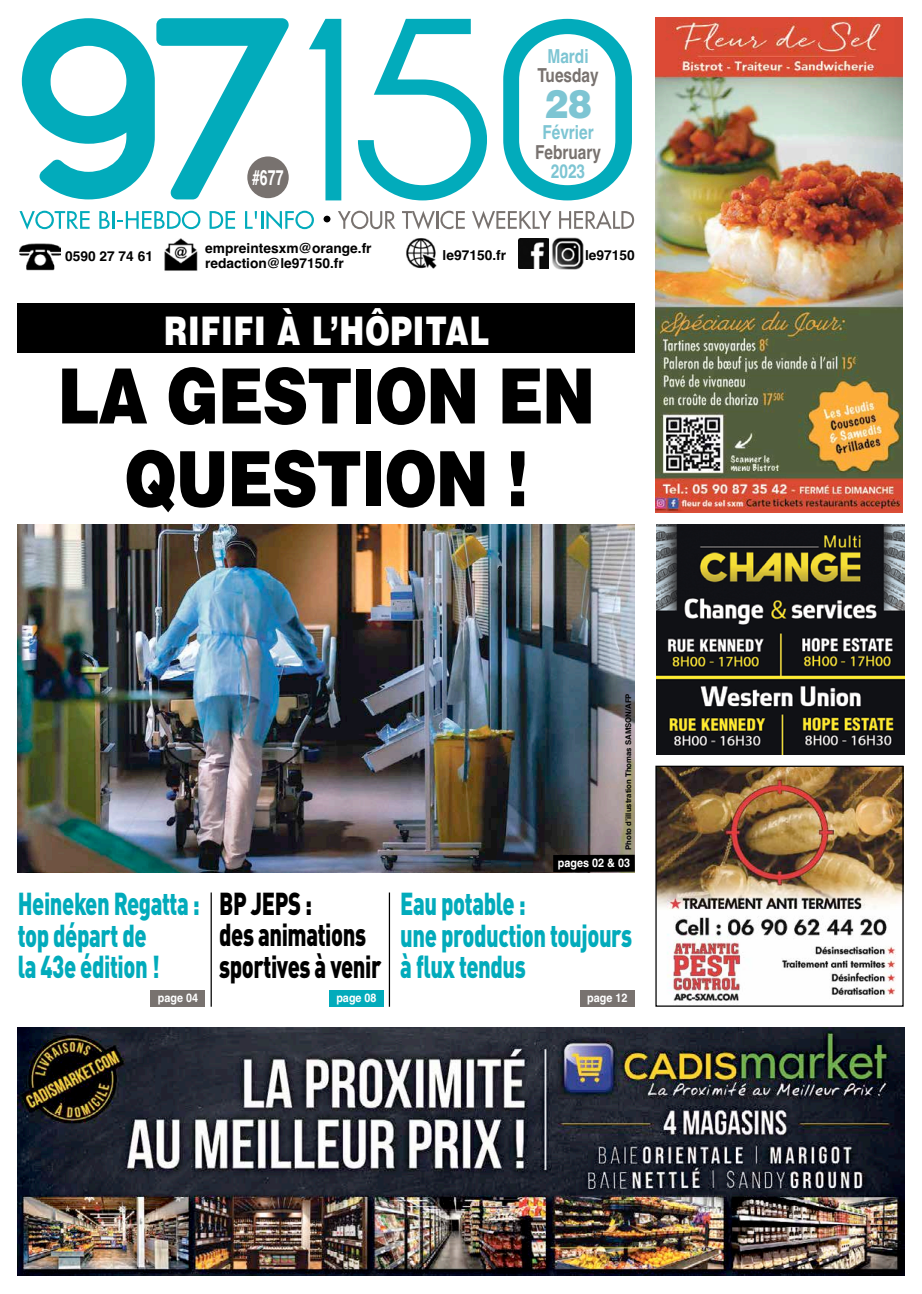
<style>
.page{position:relative;width:922px;height:1294px;background:#fff}
.page>*{position:absolute;margin:0;border:0;box-sizing:border-box;transform-origin:0 0}
.t1{font:900 76.25px/82.6px "Helvetica";letter-spacing:-.02em;color:#000;text-align:center;scale:.83 1}
.t2{font:900 39.5px "Helvetica";letter-spacing:.025em;color:#fff;scale:.76 1}
.t3{font:900 39.25px "Helvetica";color:#7dc5d3;scale:.9 1}
.t4{font:900 31.38px/31.4px "DIN Pro";letter-spacing:-.02em;color:#02abbb;scale:.7 1}
.t5{font:900 31.38px/31.4px "DIN Pro";letter-spacing:-.02em;color:#000;scale:.7 1}
.t6{font:700 21.12px "Helvetica";color:#fff;scale:.67 1}
.t7{font:700 19.25px "Helvetica";color:#7dc5d3;scale:.8 1}
.t8{font:700 19.25px "Helvetica";color:#78726f;scale:.8 1}
.t9{font:700 13.75px/15px "Helvetica";color:#000}
.t10{font:700 11.88px "Helvetica";color:#fff;scale:.91 1}
.t11{font:700 7.75px "Helvetica";color:#000}
</style>
<div class="page">
<svg style="left:22px;top:18px;width:267px;height:181px"></svg>
<svg style="left:309px;top:19px;width:32px;height:181px"></svg>
<svg style="left:358px;top:19px;width:129px;height:181px"></svg>
<svg style="left:503px;top:19px;width:128px;height:181px"></svg>
<div style="left:247px;top:156px;width:41px;height:42px;background:#78726f;border-radius:50%"></div>
<div style="left:323px;top:216px;width:7px;height:6px;background:#000;border-radius:50%"></div>
<svg style="left:19px;top:211px;width:71px;height:19px"></svg>
<svg style="left:99px;top:211px;width:101px;height:18px"></svg>
<svg style="left:209px;top:211px;width:26px;height:18px"></svg>
<svg style="left:245px;top:210px;width:69px;height:19px"></svg>
<svg style="left:338px;top:211px;width:57px;height:18px"></svg>
<svg style="left:402px;top:211px;width:62px;height:18px"></svg>
<svg style="left:472px;top:211px;width:79px;height:18px"></svg>
<svg style="left:559px;top:210px;width:75px;height:19px"></svg>
<img style="left:20px;top:243px;width:40px;height:28px">
<img style="left:406px;top:238px;width:31px;height:31px">
<img style="left:518px;top:238px;width:66px;height:31px">
<img style="left:164px;top:239px;width:34px;height:32px">
<img style="left:18px;top:1027px;width:886px;height:248px">
<img style="left:657px;top:767px;width:244px;height:234px">
<div style="left:655px;top:765px;width:248px;height:241px;border:1px solid #000"></div>
<img style="left:18px;top:525px;width:616px;height:347px">
<div style="left:18px;top:303px;width:616px;height:49px;background:#000"></div>
<hr style="left:210px;top:892px;width:2px;height:114px;background:#000">
<hr style="left:389px;top:892px;width:1px;height:114px;background:#000">
<div style="left:329px;top:989px;width:55px;height:17px;background:#02abbb"></div>
<div style="left:579px;top:989px;width:55px;height:17px;background:#78726f"></div>
<div style="left:150px;top:989px;width:55px;height:17px;background:#78726f"></div>
<img style="left:655px;top:18px;width:247px;height:495px">
<div style="left:553px;top:854px;width:81px;height:18px;background:#000"></div>
<img style="left:656px;top:524px;width:248px;height:230px">
<p class="t6" style="left:252px;top:160px;width:48px">#677</p>
<p class="t7" style="left:547px;top:40px;width:53px">Mardi</p>
<p class="t8" style="left:537px;top:60px;width:78px">Tuesday</p>
<p class="t7" style="left:542px;top:117px;width:66px">Février</p>
<p class="t8" style="left:535px;top:137px;width:84px">February</p>
<p class="t7" style="left:550px;top:156px;width:44px">2023</p>
<p class="t3" style="left:544px;top:78px;width:54px">28</p>
<p class="t9" style="left:65px;top:248px;width:89px">0590 27 74 61</p>
<p class="t9" style="left:205px;top:241px;width:168px">empreintesxm@orange.fr redaction@le97150.fr</p>
<p class="t9" style="left:442px;top:247px;width:65px">le97150.fr</p>
<p class="t9" style="left:585px;top:248px;width:51px">le97150</p>
<p class="t2" style="left:164px;top:305px;width:429px">RIFIFI À L’HÔPITAL</p>
<h1 class="t1" style="left:57px;top:353px;width:649px">LA GESTION EN<br>QUESTION !</h1>
<p class="t11" style="left:622px;top:849px;width:158px;rotate:-90deg">Photo d’illustration Thomas SAMSON/AFP</p>
<p class="t4" style="left:18px;top:884px;width:261px">Heineken Regatta : top départ de<br>la 43e édition !</p>
<p class="t10" style="left:557px;top:853px;width:81px">pages 02 &amp; 03</p>
<p class="t5" style="left:219px;top:883px;width:233px">BP JEPS :<br>des animations sportives à venir</p>
<p class="t4" style="left:400px;top:884px;width:332px">Eau potable :<br>une production toujours à flux tendus</p>
<p class="t10" style="left:158px;top:987px;width:46px">page 04</p>
<p class="t10" style="left:336px;top:987px;width:46px">page 08</p>
<p class="t10" style="left:587px;top:987px;width:46px">page 12</p>
</div>
